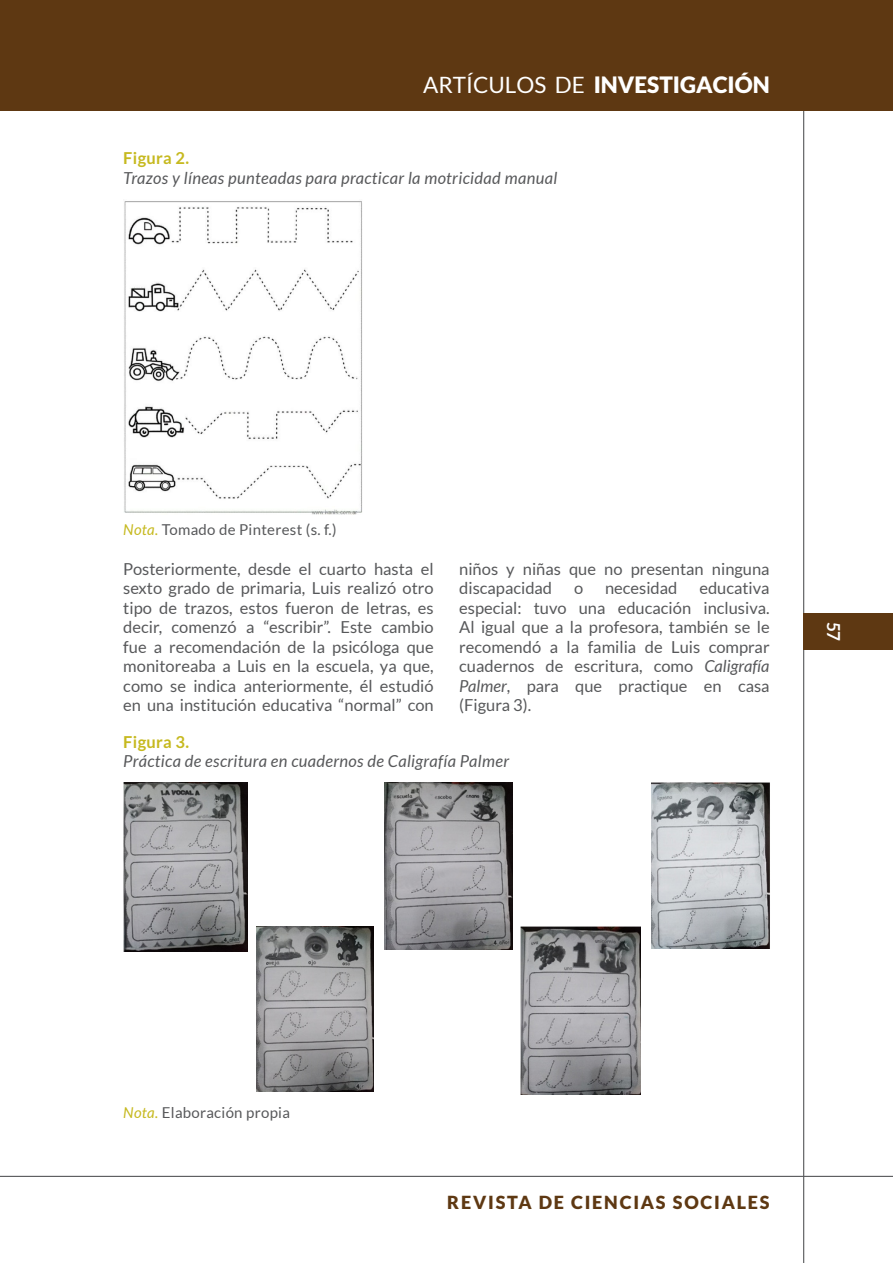
<style>
.page{position:relative;width:893px;height:1263px;background:#fff}
.page>*{position:absolute;margin:0;border:0;box-sizing:border-box;transform-origin:0 0}
.t1{font:900 22.5px "Lato";color:#fff}
.t2{font:900 18px "Lato";letter-spacing:.1em;color:#5e3812}
.t3{font:700 18px "Lato";color:#fff;scale:.95 1}
.t4{font:16.5px/19.5px "Lato";color:#57585a;text-align:justify}
.t5{font:italic 16.5px "Lato";letter-spacing:.02em;color:#57585a}
.t6{font:700 16.5px "Lato";letter-spacing:.02em;color:#c6b91f}
.t7{font:15px "Lato";letter-spacing:.02em;color:#57585a}
.s1{font-weight:400}
.s2{font-style:italic;color:#c6b91f}
.s3{font-style:italic}
</style>
<div class="page">
<hr style="left:803px;top:104px;width:1px;height:1159px;background:#57585a">
<div style="left:804px;top:613px;width:89px;height:37px;background:#5e3812"></div>
<div style="left:0;top:0;width:893px;height:111px;background:#5e3812"></div>
<hr style="left:0;top:1176px;width:893px;height:1px;background:#57585a">
<img style="left:124px;top:201px;width:238px;height:313px">
<img style="left:123px;top:783px;width:125px;height:168px">
<img style="left:385px;top:783px;width:127px;height:166px">
<img style="left:652px;top:783px;width:118px;height:166px">
<img style="left:257px;top:927px;width:117px;height:164px">
<img style="left:520px;top:927px;width:121px;height:167px">
<h1 class="t1" style="left:423px;top:72px;width:348px"><span class="s1">ARTÍCULOS DE</span> INVESTIGACIÓN</h1>
<p class="t6" style="left:123px;top:149px;width:67px">Figura 2.</p>
<p class="t5" style="left:123px;top:169px;width:435px">Trazos y líneas punteadas para practicar la motricidad manual</p>
<p class="t7" style="left:123px;top:522px;width:215px"><span class="s2">Nota.</span> Tomado de Pinterest (s. f.)</p>
<p class="t4" style="left:123px;top:559px;width:312px">Posteriormente, desde el cuarto hasta el sexto grado de primaria, Luis realizó otro tipo de trazos, estos fueron de letras, es decir, comenzó a “escribir”. Este cambio fue a recomendación de la psicóloga que monitoreaba a Luis en la escuela, ya que, como se indica anteriormente, él estudió en una institución educativa “normal” con</p>
<p class="t4" style="left:459px;top:559px;width:312px">niños y niñas que no presentan ninguna discapacidad</p>
<p class="t4" style="left:459px;top:578px;width:312px;text-indent:240px">educativa especial: tuvo una educación inclusiva.<br>Al igual que a la profesora, también se le recomendó a la familia de Luis comprar cuadernos de escritura, como <span class="s3">Caligrafía Palmer</span>, para que practique en casa (Figura 3).</p>
<p class="t4" style="left:574px;top:578px;width:11px">o</p>
<p class="t4" style="left:605px;top:578px;width:74px">necesidad</p>
<p class="t6" style="left:123px;top:732px;width:67px">Figura 3.</p>
<p class="t5" style="left:123px;top:752px;width:387px">Práctica de escritura en cuadernos de Caligrafía Palmer</p>
<p class="t3" style="left:844px;top:621px;width:22px;rotate:90deg">57</p>
<p class="t7" style="left:123px;top:1104px;width:168px"><span class="s2">Nota.</span> Elaboración propia</p>
<p class="t2" style="left:447px;top:1191px;width:324px">REVISTA DE CIENCIAS SOCIALES</p>
</div>
